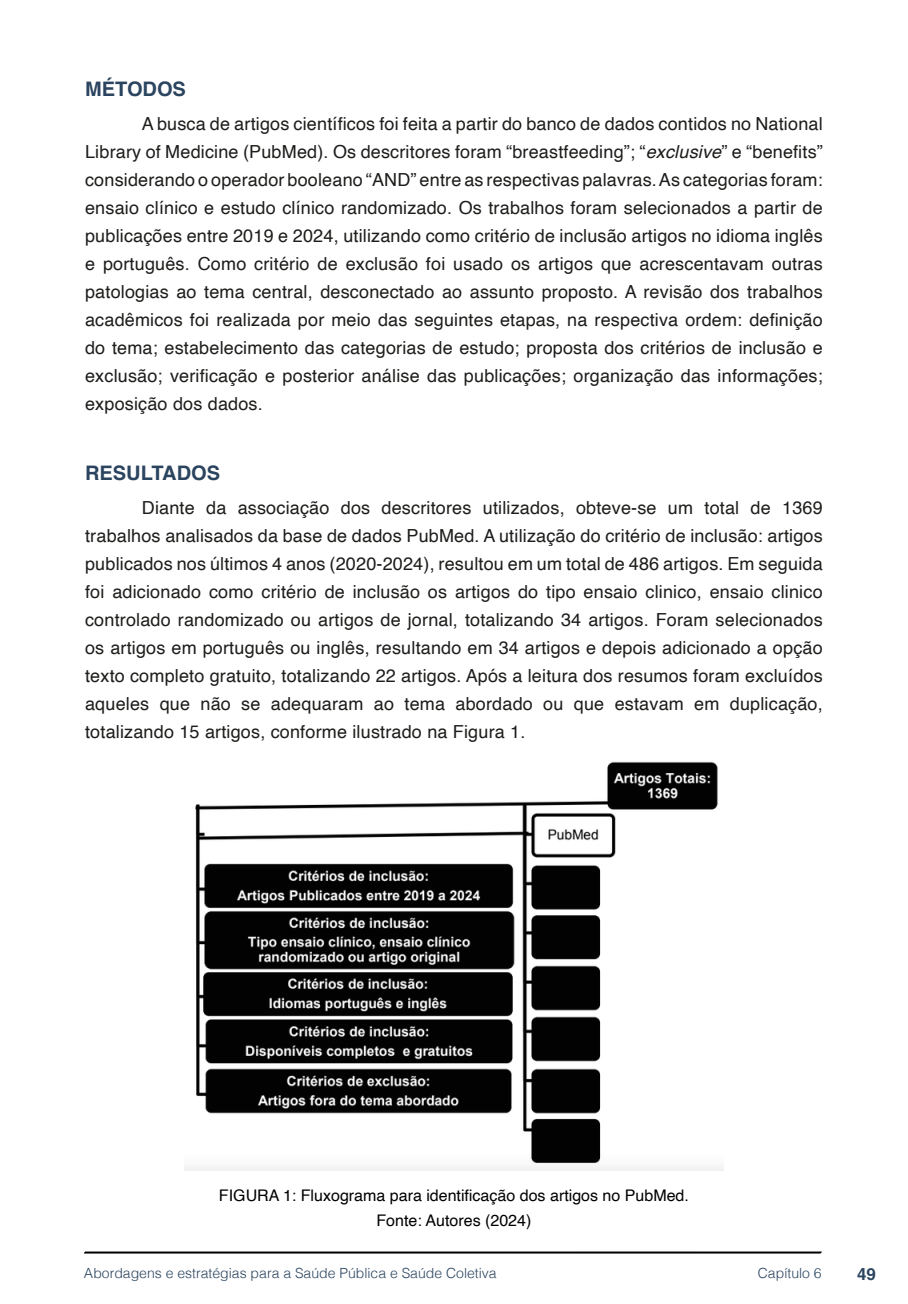
<style>
.page{position:relative;width:908px;height:1304px;background:#fff}
.page>*{position:absolute;margin:0;border:0;box-sizing:border-box;transform-origin:0 0}
.TITULOS{font:700 20px "Helvetica";color:#2b445f}
.txt{font:18px/28px "Helvetica";letter-spacing:.01em;color:#1d1d1b;text-align:justify}
.t1{font:700 16.8px "Helvetica";color:#2b445f}
.imagens_graf_tab{font:16px "Helvetica";color:#000}
.t2{font:300 14px "Helvetica";color:#2b445f}
.s1{font-style:italic}
</style>
<div class="page">
<svg style="left:84px;top:1251px;width:737px;height:3px;background:#515151"></svg>
<img style="left:185px;top:761px;width:537px;height:410px">
<p class="TITULOS" style="left:85px;top:77px;width:102px">MÉTODOS</p>
<p class="txt" style="left:85px;top:110px;width:738px;text-indent:57px">A busca de artigos científicos foi feita a partir do banco de dados contidos no National Library of Medicine (PubMed). Os descritores foram “breastfeeding”; “<span class="s1">exclusive</span>” e “benefits” considerando o operador booleano “AND” entre as respectivas palavras. As categorias foram: ensaio clínico e estudo clínico randomizado. Os trabalhos foram selecionados a partir de publicações entre 2019 e 2024, utilizando como critério de inclusão artigos no idioma inglês e português. Como critério de exclusão foi usado os artigos que acrescentavam outras patologias ao tema central, desconectado ao assunto proposto. A revisão dos trabalhos acadêmicos foi realizada por meio das seguintes etapas, na respectiva ordem: definição do tema; estabelecimento das categorias de estudo; proposta dos critérios de inclusão e exclusão; verificação e posterior análise das publicações; organização das informações; exposição dos dados.</p>
<p class="TITULOS" style="left:85px;top:461px;width:136px">RESULTADOS</p>
<p class="txt" style="left:85px;top:494px;width:738px;text-indent:57px">Diante da associação dos descritores utilizados, obteve-se um total de 1369 trabalhos analisados da base de dados PubMed. A utilização do critério de inclusão: artigos publicados nos últimos 4 anos (2020-2024), resultou em um total de 486 artigos. Em seguida foi adicionado como critério de inclusão os artigos do tipo ensaio clinico, ensaio clinico controlado randomizado ou artigos de jornal, totalizando 34 artigos. Foram selecionados os artigos em português ou inglês, resultando em 34 artigos e depois adicionado a opção texto completo gratuito, totalizando 22 artigos. Após a leitura dos resumos foram excluídos aqueles que não se adequaram ao tema abordado ou que estavam em duplicação, totalizando 15 artigos, conforme ilustrado na Figura 1.</p>
<p class="imagens_graf_tab" style="left:219px;top:1183px;width:471px">FIGURA 1: Fluxograma para identificação dos artigos no PubMed.</p>
<p class="imagens_graf_tab" style="left:376px;top:1208px;width:156px">Fonte: Autores (2024)</p>
<p class="t2" style="left:84px;top:1261px;width:414px">Abordagens e estratégias para a Saúde Pública e Saúde Coletiva</p>
<p class="t2" style="left:757px;top:1261px;width:65px">Capítulo 6</p>
<p class="t1" style="left:856px;top:1264px;width:20px">49</p>
</div>
